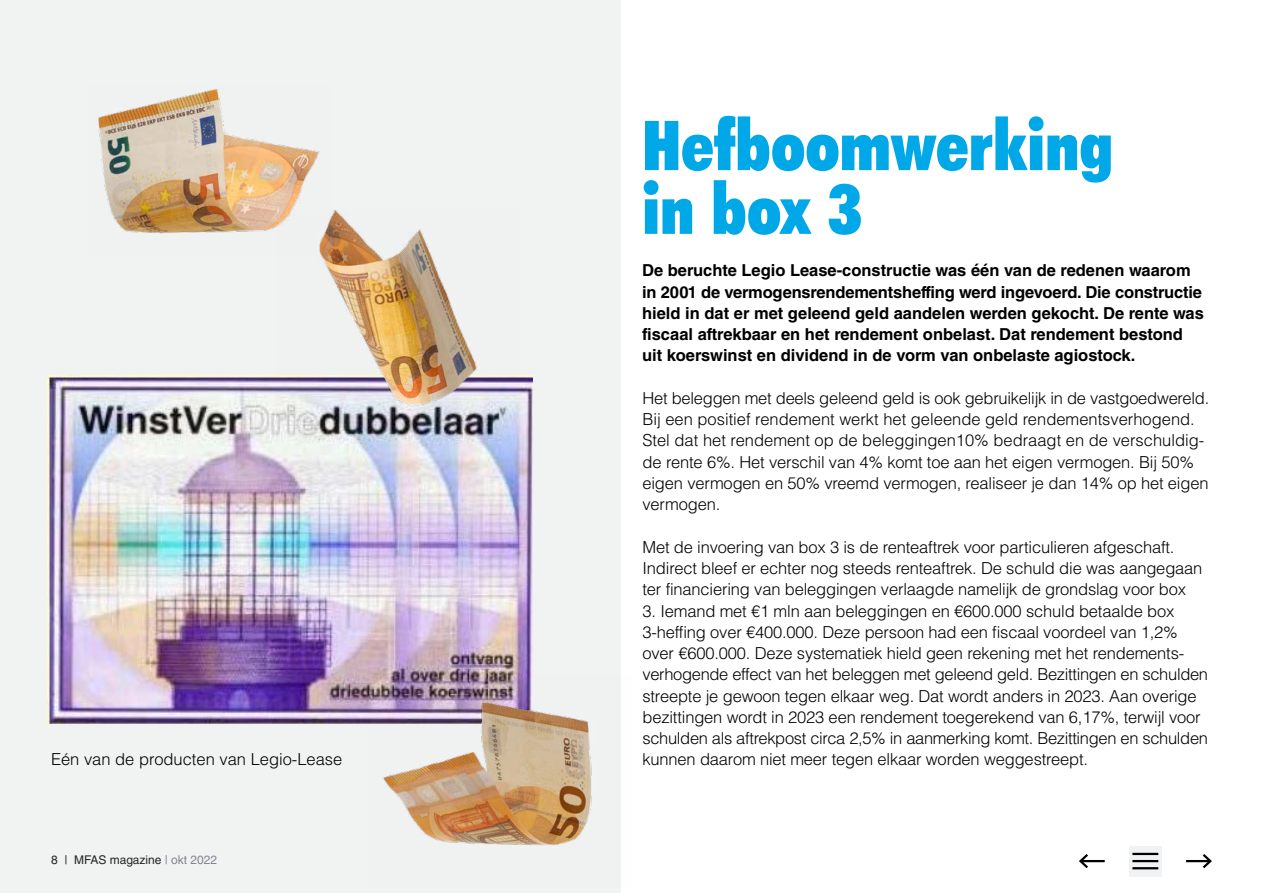
<style>
.page{position:relative;width:1263px;height:893px;background:#fff}
.page>*{position:absolute;margin:0;border:0;box-sizing:border-box;transform-origin:0 0}
.t1{font:900 condensed 69px/63.8px "Futura BT";color:#00a8e7}
.t2{font:300 16.5px/21.3px "Helvetica LT Std";letter-spacing:-.01em;color:#000}
.t3{font:700 16.5px/21.3px "Helvetica LT Std";color:#000}
.t4{font:12px "Helvetica LT Std";color:#000}
.s1{color:#737b82}
</style>
<div class="page">
<div style="left:0;top:0;width:621px;height:893px;background:#f1f2f2"></div>
<hr style="left:1186px;top:860px;width:24px;height:2px;background:#000">
<svg style="left:1200px;top:854px;width:12px;height:15px"></svg>
<hr style="left:1080px;top:860px;width:25px;height:2px;background:#000">
<svg style="left:1079px;top:854px;width:11px;height:15px"></svg>
<svg style="left:1129px;top:846px;width:33px;height:30px"></svg>
<hr style="left:1132px;top:853px;width:26px;height:2px;background:#000">
<hr style="left:1132px;top:860px;width:26px;height:2px;background:#000">
<hr style="left:1132px;top:867px;width:26px;height:2px;background:#000">
<img style="left:48px;top:375px;width:484px;height:348px">
<img style="left:98px;top:89px;width:222px;height:145px">
<img style="left:277px;top:209px;width:243px;height:213px">
<img style="left:368px;top:675px;width:224px;height:171px">
<p class="t2" style="left:51px;top:749px;width:293px">Eén van de producten van Legio-Lease</p>
<p class="t4" style="left:51px;top:853px;width:168px">8 | MFAS magazine <span class="s1">| okt 2022</span></p>
<h1 class="t1" style="left:642px;top:113px;width:473px">Hefboomwerking in box 3</h1>
<p class="t3" style="left:642px;top:260px;width:563px">De beruchte Legio Lease-constructie was één van de redenen waarom in 2001 de vermogensrendementsheffing werd ingevoerd. Die constructie hield in dat er met geleend geld aandelen werden gekocht. De rente was fiscaal aftrekbaar en het rendement onbelast. Dat rendement bestond uit koerswinst en dividend in de vorm van onbelaste agiostock.</p>
<p class="t2" style="left:642px;top:387px;width:568px">Het beleggen met deels geleend geld is ook gebruikelijk in de vastgoedwereld.<br>Bij een positief rendement werkt het geleende geld rendementsverhogend.<br>Stel dat het rendement op de beleggingen10% bedraagt en de verschuldig&shy;de rente 6%. Het verschil van 4% komt toe aan het eigen vermogen. Bij 50% eigen vermogen en 50% vreemd vermogen, realiseer je dan 14% op het eigen vermogen.</p>
<p class="t2" style="left:642px;top:536px;width:561px">Met de invoering van box 3 is de renteaftrek voor particulieren afgeschaft.<br>Indirect bleef er echter nog steeds renteaftrek. De schuld die was aangegaan ter financiering van beleggingen verlaagde namelijk de grondslag voor box</p>
<p class="t2" style="left:642px;top:600px;width:567px">3. Iemand met €1 mln aan beleggingen en €600.000 schuld betaalde box 3-heffing over €400.000. Deze persoon had een fiscaal voordeel van 1,2% over €600.000. Deze systematiek hield geen rekening met het rendements&shy;verhogende effect van het beleggen met geleend geld. Bezittingen en schulden streepte je gewoon tegen elkaar weg. Dat wordt anders in 2023. Aan overige bezittingen wordt in 2023 een rendement toegerekend van 6,17%, terwijl voor schulden als aftrekpost circa 2,5% in aanmerking komt. Bezittingen en schulden kunnen daarom niet meer tegen elkaar worden weggestreept.</p>
</div>
